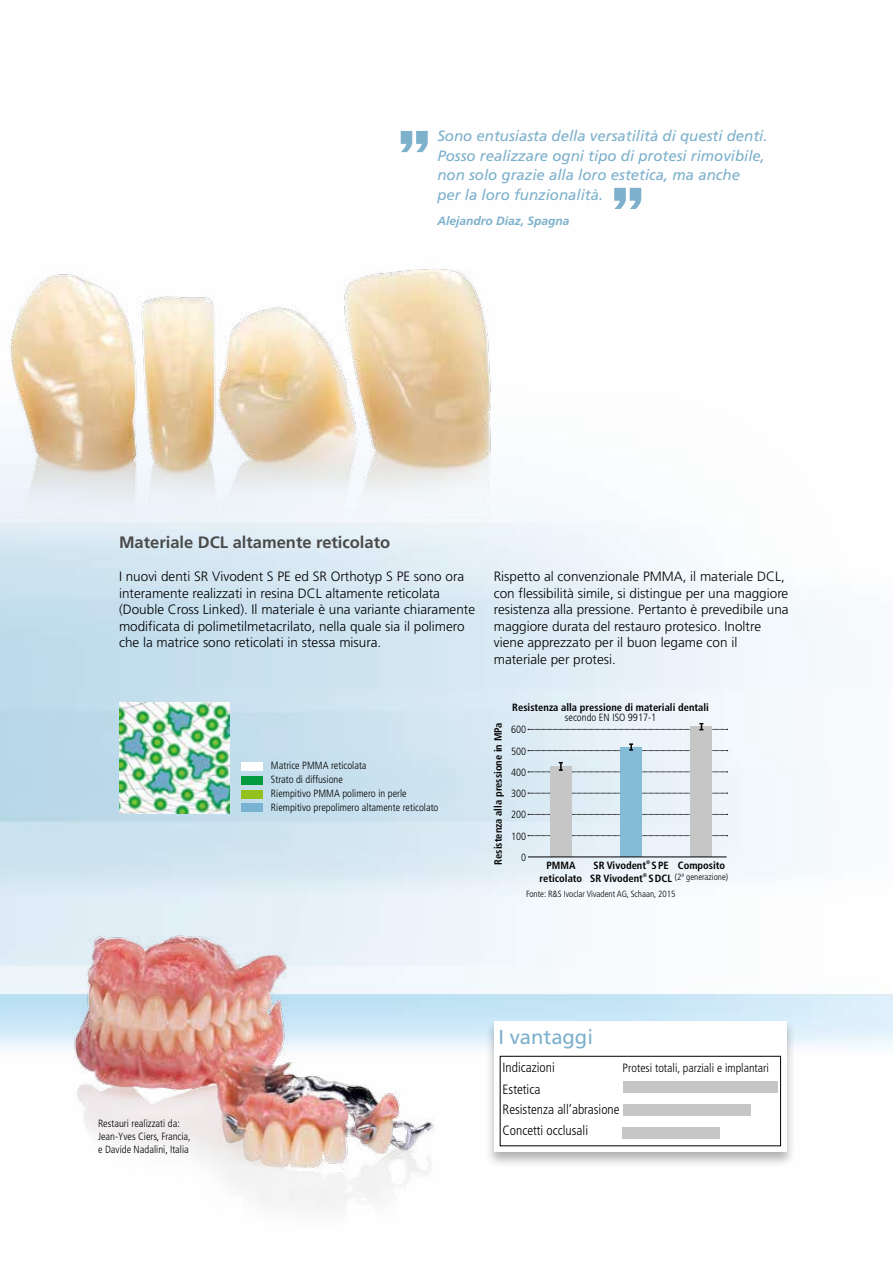
<style>
.page{position:relative;width:893px;height:1263px;background:#fff}
.page>*{position:absolute;margin:0;border:0;box-sizing:border-box;transform-origin:0 0}
.t1{font:75px "Helvetica Inserat";color:#7cb0cb}
.t2{font:20.25px "Frutiger";color:#7cb0cb}
.t3{font:700 16.5px "Frutiger";color:#4a4a49}
.t4{font:italic 15px/19.5px "Frutiger";color:#7cb0cb}
.t5{font:300 13.5px/16.5px "Frutiger";color:#000}
.t6{font:300 condensed 13.5px/20.4px "Frutiger";color:#000}
.t7{font:300 condensed 12px "Frutiger";color:#000}
.t8{font:italic 700 12px "Frutiger";color:#7cb0cb}
.t9{font:300 condensed 10.5px/14px "Frutiger";color:#000}
.t10{font:700 condensed 10.5px/12.6px "Frutiger";color:#000;text-align:center}
.t11{font:300 condensed 9px "Frutiger";color:#000}
.t12{font:700 condensed 5.25px "Frutiger";color:#000}
</style>
<div class="page">
<img style="left:0;top:519px;width:893px;height:531px">
<img style="left:39px;top:901px;width:450px;height:311px">
<img style="left:0;top:269px;width:577px;height:446px">
<img style="left:119px;top:703px;width:111px;height:110px">
<svg style="left:528px;top:814px;width:200px;height:1px"></svg>
<svg style="left:528px;top:835px;width:200px;height:1px"></svg>
<svg style="left:528px;top:793px;width:200px;height:1px"></svg>
<div style="left:550px;top:766px;width:21px;height:91px;background:#c6c6c6"></div>
<svg style="left:528px;top:762px;width:200px;height:11px;background:#d3dde3"></svg>
<div style="left:691px;top:727px;width:21px;height:130px;background:#c6c6c6"></div>
<div style="left:620px;top:747px;width:22px;height:110px;background:#84bcd8"></div>
<hr style="left:528px;top:856px;width:199px;height:1px;background:#000">
<svg style="left:528px;top:723px;width:200px;height:7px"></svg>
<svg style="left:528px;top:743px;width:200px;height:8px"></svg>
<div style="left:485px;top:1018px;width:311px;height:149px;background:#000;opacity:.3"></div>
<div style="left:494px;top:1021px;width:293px;height:131px;background:#fff"></div>
<div style="left:500px;top:1056px;width:281px;height:90px;border:1px solid #000"></div>
<div style="left:623px;top:1081px;width:154px;height:12px;background:#c6c6c6"></div>
<div style="left:623px;top:1104px;width:128px;height:12px;background:#c6c6c6"></div>
<svg style="left:623px;top:1127px;width:97px;height:12px"></svg>
<div style="left:241px;top:762px;width:22px;height:9px;background:#fff"></div>
<div style="left:241px;top:776px;width:22px;height:8px;background:#009b3e"></div>
<div style="left:241px;top:790px;width:22px;height:8px;background:#95c11f"></div>
<div style="left:241px;top:803px;width:22px;height:9px;background:#7ab2d2"></div>
<h1 class="t1" style="left:395px;top:70px;width:39px">„</h1>
<p class="t4" style="left:437px;top:126px;width:332px">Sono entusiasta della versatilità di questi denti.<br>Posso realizzare ogni tipo di protesi rimovibile, non solo grazie alla loro estetica, ma anche<br>per la loro funzionalità.</p>
<p class="t8" style="left:437px;top:214px;width:134px">Alejandro Díaz, Spagna</p>
<h1 class="t1" style="left:609px;top:126px;width:39px">„</h1>
<p class="t3" style="left:119px;top:533px;width:273px">Materiale DCL altamente reticolato</p>
<p class="t5" style="left:119px;top:568px;width:358px">I nuovi denti SR Vivodent S PE ed SR Orthotyp S PE sono ora interamente realizzati in resina DCL altamente reticolata (Double Cross Linked). Il materiale è una variante chiaramente modificata di polimetilmetacrilato, nella quale sia il polimero che la matrice sono reticolati in stessa misura.</p>
<p class="t5" style="left:494px;top:568px;width:296px">Rispetto al convenzionale PMMA, il materiale DCL, con flessibilità simile, si distingue per una maggiore resistenza alla pressione. Pertanto è prevedibile una maggiore durata del restauro protesico. Inoltre viene apprezzato per il buon legame con il materiale per protesi.</p>
<p class="t9" style="left:98px;top:1118px;width:94px;line-height:12.6px">Restauri realizzati da:<br>Jean-Yves Ciers, Francia, e Davide Nadalini, Italia</p>
<p class="t9" style="left:271px;top:759px;width:169px">Matrice PMMA reticolata<br>Strato di diffusione<br>Riempitivo PMMA polimero in perle<br>Riempitivo prepolimero altamente reticolato</p>
<p class="t10" style="left:512px;top:701px;width:198px">Resistenza alla pressione di materiali dentali</p>
<p class="t9" style="left:565px;top:711px;width:93px">secondo EN ISO 9917-1</p>
<p class="t10" style="left:492px;top:865px;width:144px;rotate:-90deg">Resistenza alla pressione in MPa</p>
<p class="t9" style="left:511px;top:723px;width:17px">600</p>
<p class="t9" style="left:511px;top:744px;width:17px">500</p>
<p class="t9" style="left:511px;top:765px;width:17px">400</p>
<p class="t9" style="left:511px;top:786px;width:17px">300</p>
<p class="t9" style="left:511px;top:808px;width:17px">200</p>
<p class="t9" style="left:511px;top:829px;width:17px">100</p>
<p class="t9" style="left:521px;top:850px;width:7px">0</p>
<p class="t10" style="left:540px;top:859px;width:44px">PMMA reticolato</p>
<p class="t10" style="left:593px;top:859px;width:54px">SR Vivodent</p>
<p class="t12" style="left:646px;top:859px;width:6px">®</p>
<p class="t10" style="left:652px;top:859px;width:19px">SPE</p>
<p class="t10" style="left:678px;top:859px;width:49px">Composito</p>
<p class="t11" style="left:675px;top:871px;width:55px">(2ª generazione)</p>
<p class="t10" style="left:590px;top:872px;width:54px">SR Vivodent</p>
<p class="t12" style="left:643px;top:872px;width:6px">®</p>
<p class="t10" style="left:648px;top:872px;width:25px">SDCL</p>
<p class="t11" style="left:526px;top:888px;width:151px">Fonte: R&amp;S Ivoclar Vivadent AG, Schaan, 2015</p>
<h2 class="t2" style="left:498px;top:1025px;width:96px">I vantaggi</h2>
<p class="t6" style="left:503px;top:1079px;width:119px">Estetica<br>Resistenza all’abrasione</p>
<p class="t6" style="left:503px;top:1058px;width:54px">Indicazioni</p>
<p class="t7" style="left:623px;top:1061px;width:148px">Protesi totali, parziali e implantari</p>
<p class="t6" style="left:503px;top:1120px;width:87px">Concetti occlusali</p>
</div>
